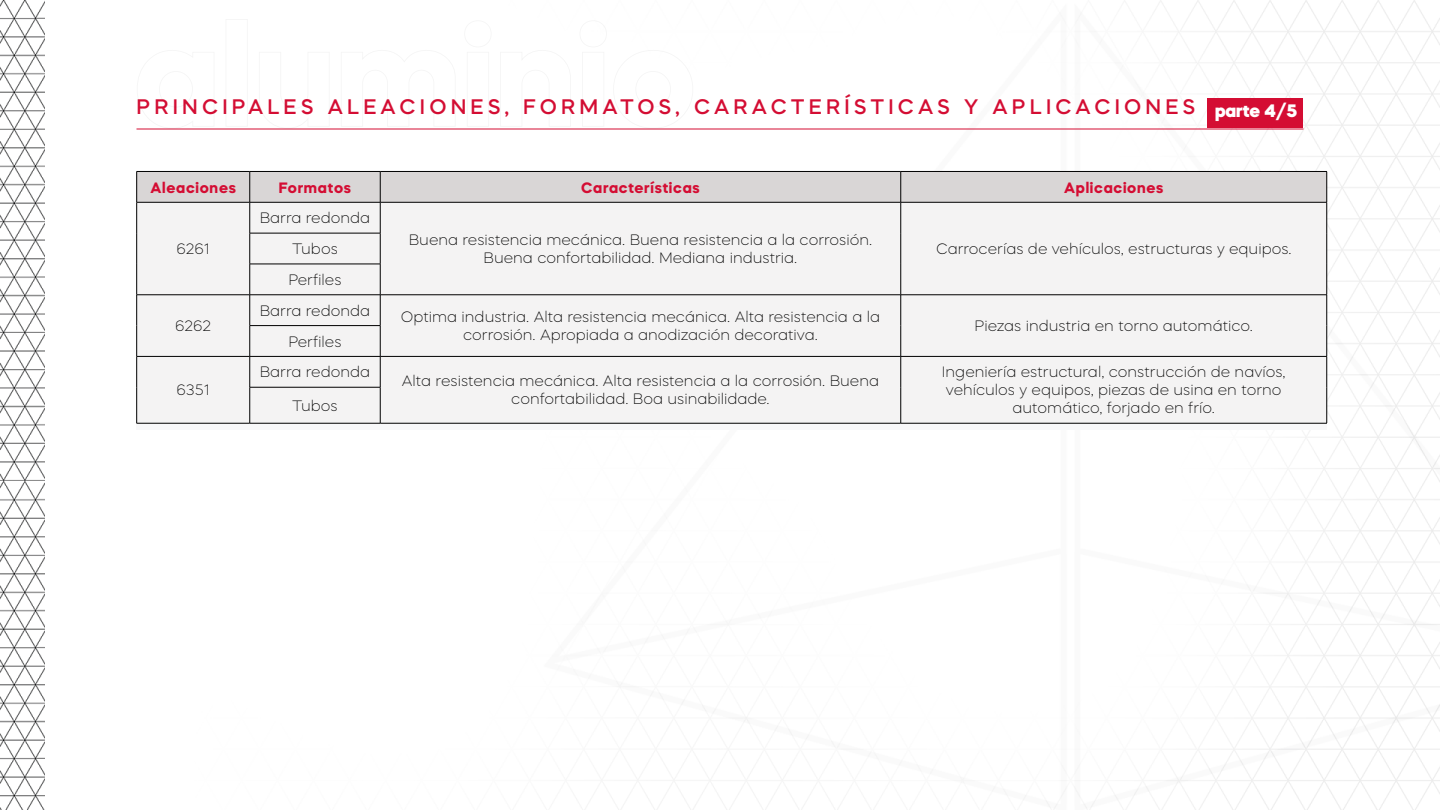
<style>
.page{position:relative;width:1440px;height:810px;background:#fff}
.page>*{position:absolute;margin:0;border:0;box-sizing:border-box;transform-origin:0 0}
.t1{font:500 21px "Mazzard H";letter-spacing:.2em;color:#d40d33}
.t2{font:200 15px/18px "Mazzard H";color:#000;text-align:center}
.t3{font:700 15px "Mazzard H";letter-spacing:.05em;color:#d40d33}
</style>
<div class="page">
<img style="left:0;top:0;width:1440px;height:810px">
<hr style="left:136px;top:129px;width:1168px;height:1px;background:#d40d33">
<div style="left:136px;top:171px;width:1192px;height:259px;background:#f8f8f9"></div>
<div style="left:137px;top:172px;width:1190px;height:30px;background:#d9d6d6"></div>
<svg style="left:137px;top:203px;width:1190px;height:220px"></svg>
<hr style="left:250px;top:172px;width:1px;height:30px;background:#000">
<hr style="left:380px;top:172px;width:1px;height:30px;background:#000">
<hr style="left:901px;top:172px;width:1px;height:30px;background:#000">
<hr style="left:250px;top:202px;width:130px;height:1px;background:#000">
<hr style="left:250px;top:233px;width:130px;height:1px;background:#000">
<hr style="left:250px;top:264px;width:130px;height:1px;background:#000">
<hr style="left:250px;top:295px;width:130px;height:1px;background:#000">
<hr style="left:250px;top:325px;width:130px;height:1px;background:#000">
<hr style="left:250px;top:356px;width:130px;height:1px;background:#000">
<hr style="left:250px;top:357px;width:1px;height:30px;background:#000">
<hr style="left:250px;top:387px;width:130px;height:1px;background:#000">
<hr style="left:250px;top:387px;width:1px;height:36px;background:#000">
<hr style="left:250px;top:423px;width:130px;height:1px;background:#000">
<hr style="left:136px;top:357px;width:1px;height:30px;background:#000">
<hr style="left:1327px;top:357px;width:1px;height:30px;background:#000">
<hr style="left:136px;top:387px;width:1px;height:36px;background:#000">
<hr style="left:1327px;top:387px;width:1px;height:36px;background:#000">
<hr style="left:136px;top:171px;width:114px;height:1px;background:#000">
<hr style="left:136px;top:172px;width:1px;height:30px;background:#000">
<hr style="left:250px;top:171px;width:130px;height:1px;background:#000">
<hr style="left:380px;top:171px;width:521px;height:1px;background:#000">
<hr style="left:901px;top:171px;width:426px;height:1px;background:#000">
<hr style="left:1327px;top:172px;width:1px;height:30px;background:#000">
<hr style="left:136px;top:202px;width:114px;height:1px;background:#000">
<hr style="left:136px;top:202px;width:1px;height:31px;background:#000">
<hr style="left:250px;top:202px;width:1px;height:31px;background:#000">
<hr style="left:136px;top:233px;width:1px;height:31px;background:#000">
<hr style="left:250px;top:233px;width:1px;height:31px;background:#000">
<hr style="left:136px;top:264px;width:1px;height:31px;background:#000">
<hr style="left:250px;top:264px;width:1px;height:31px;background:#000">
<hr style="left:380px;top:202px;width:521px;height:1px;background:#000">
<hr style="left:380px;top:202px;width:1px;height:31px;background:#000">
<hr style="left:380px;top:233px;width:1px;height:31px;background:#000">
<hr style="left:380px;top:264px;width:1px;height:31px;background:#000">
<hr style="left:901px;top:202px;width:426px;height:1px;background:#000">
<hr style="left:901px;top:202px;width:1px;height:31px;background:#000">
<hr style="left:1327px;top:202px;width:1px;height:31px;background:#000">
<hr style="left:901px;top:233px;width:1px;height:31px;background:#000">
<hr style="left:1327px;top:233px;width:1px;height:31px;background:#000">
<hr style="left:901px;top:264px;width:1px;height:31px;background:#000">
<hr style="left:1327px;top:264px;width:1px;height:31px;background:#000">
<hr style="left:380px;top:295px;width:521px;height:1px;background:#000">
<hr style="left:380px;top:295px;width:1px;height:30px;background:#000">
<hr style="left:380px;top:326px;width:1px;height:30px;background:#000">
<hr style="left:136px;top:295px;width:114px;height:1px;background:#000">
<hr style="left:136px;top:295px;width:1px;height:31px;background:#000">
<hr style="left:250px;top:295px;width:1px;height:30px;background:#000">
<hr style="left:136px;top:326px;width:1px;height:30px;background:#000">
<hr style="left:250px;top:326px;width:1px;height:30px;background:#000">
<hr style="left:136px;top:356px;width:114px;height:1px;background:#000">
<hr style="left:901px;top:295px;width:426px;height:1px;background:#000">
<hr style="left:901px;top:295px;width:1px;height:31px;background:#000">
<hr style="left:1327px;top:295px;width:1px;height:31px;background:#000">
<hr style="left:901px;top:326px;width:1px;height:30px;background:#000">
<hr style="left:1327px;top:326px;width:1px;height:30px;background:#000">
<hr style="left:901px;top:356px;width:426px;height:1px;background:#000">
<hr style="left:380px;top:356px;width:521px;height:1px;background:#000">
<hr style="left:380px;top:357px;width:1px;height:30px;background:#000">
<hr style="left:901px;top:357px;width:1px;height:30px;background:#000">
<hr style="left:380px;top:387px;width:1px;height:36px;background:#000">
<hr style="left:901px;top:387px;width:1px;height:36px;background:#000">
<hr style="left:136px;top:423px;width:114px;height:1px;background:#000">
<hr style="left:380px;top:423px;width:521px;height:1px;background:#000">
<hr style="left:901px;top:423px;width:426px;height:1px;background:#000">
<svg style="left:136px;top:50px;width:79px;height:79px"></svg>
<svg style="left:259px;top:51px;width:71px;height:78px"></svg>
<svg style="left:341px;top:50px;width:115px;height:77px"></svg>
<svg style="left:464px;top:20px;width:28px;height:107px"></svg>
<svg style="left:500px;top:50px;width:71px;height:77px"></svg>
<svg style="left:579px;top:20px;width:28px;height:107px"></svg>
<svg style="left:613px;top:50px;width:81px;height:79px"></svg>
<div style="left:1208px;top:98px;width:96px;height:30px;background:#d40d33"></div>
<h1 class="t1" style="left:136px;top:93px;width:1162px">PRINCIPALES ALEACIONES, FORMATOS, CARACTERÍSTICAS Y APLICACIONES <sub>parte</sub> <sub>4/5</sub></h1>
<p class="t3" style="left:151px;top:177px;width:87px">Aleaciones</p>
<p class="t3" style="left:279px;top:177px;width:74px">Formatos</p>
<p class="t3" style="left:581px;top:177px;width:120px">Características</p>
<p class="t3" style="left:1064px;top:177px;width:101px">Aplicaciones</p>
<p class="t2" style="left:176px;top:240px;width:35px">6261</p>
<p class="t2" style="left:175px;top:317px;width:38px">6262</p>
<p class="t2" style="left:176px;top:381px;width:35px">6351</p>
<p class="t2" style="left:260px;top:209px;width:112px">Barra redonda</p>
<p class="t2" style="left:409px;top:231px;width:465px">Buena resistencia mecánica. Buena resistencia a la corrosión.<br>Buena confortabilidad. Mediana industria.</p>
<p class="t2" style="left:292px;top:240px;width:47px">Tubos</p>
<p class="t2" style="left:936px;top:240px;width:357px">Carrocerías de vehículos, estructuras y equipos.</p>
<p class="t2" style="left:288px;top:271px;width:55px">Perfiles</p>
<p class="t2" style="left:260px;top:301px;width:112px">Barra redonda</p>
<p class="t2" style="left:288px;top:332px;width:55px">Perfiles</p>
<p class="t2" style="left:401px;top:308px;width:481px">Optima industria. Alta resistencia mecánica. Alta resistencia a la corrosión. Apropiada a anodización decorativa.</p>
<p class="t2" style="left:974px;top:317px;width:280px">Piezas industria en torno automático.</p>
<p class="t2" style="left:260px;top:363px;width:112px">Barra redonda</p>
<p class="t2" style="left:402px;top:372px;width:479px">Alta resistencia mecánica. Alta resistencia a la corrosión. Buena confortabilidad. Boa usinabilidade.</p>
<p class="t2" style="left:942px;top:363px;width:345px;text-align:left">Ingeniería estructural, construcción de navíos, vehículos y equipos, piezas de usina en torno</p>
<p class="t2" style="left:292px;top:396px;width:47px">Tubos</p>
<p class="t2" style="left:1013px;top:399px;width:204px">automático, forjado en frío.</p>
</div>
